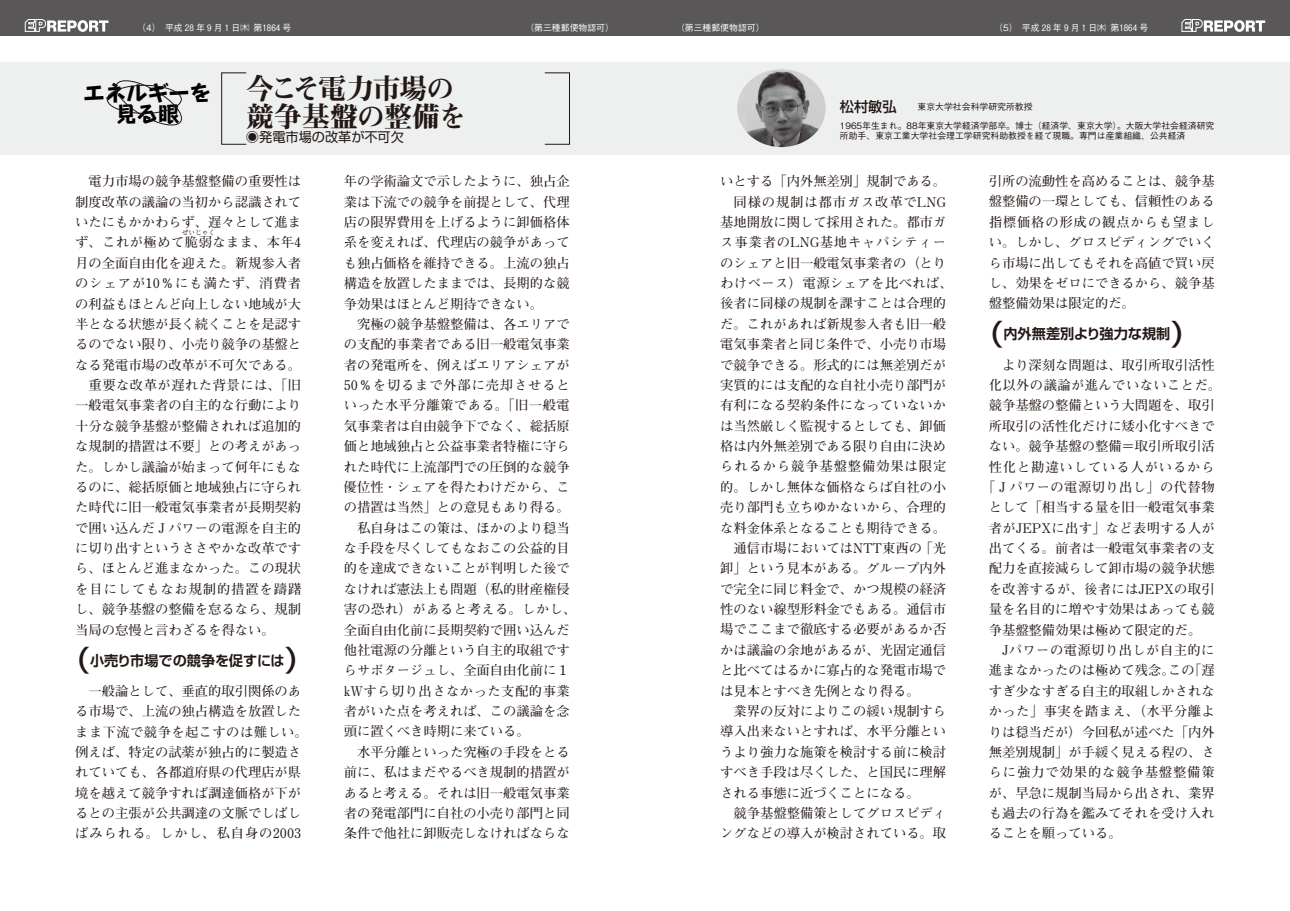
<style>
.page{position:relative;width:1290px;height:911px;background:#fff}
.page>*{position:absolute;margin:0;border:0;box-sizing:border-box;transform-origin:0 0}
.t1{font:28.38px/28.4px "Midashi Min Pro MA31";letter-spacing:-.045em;color:#231815}
.t2{font:700 21.25px/20.4px "Take Std";color:#000;text-align:center}
.t3{font:700 14.12px "Shin Go Pro De";color:#231815}
.t4{font:500 14.12px "Shin Go Pro";color:#231815}
.t5{font:700 13.25px/20.4px "Futo Min A101 Pro";color:#231815;text-align:justify}
.t6{font:700 13.25px "Futo Min A101 Pro";letter-spacing:.035em;color:#231815}
.t7{font:700 13.25px "Futo Min A101 Pro";letter-spacing:.065em;color:#231815}
.t8{font:700 13.25px "Futo Min A101 Pro";letter-spacing:.03em;color:#231815}
.t9{font:700 13.25px "Futo Min A101 Pro";letter-spacing:.025em;color:#231815}
.t10{font:700 13.25px "Futo Min A101 Pro";letter-spacing:.07em;color:#231815}
.t11{font:700 13.25px "Futo Min A101 Pro";letter-spacing:.06em;color:#231815}
.t12{font:700 13.25px "Futo Min A101 Pro";letter-spacing:.04em;color:#231815}
.t13{font:13.25px "Shin Go Pro";color:#231815}
.t14{font:500 8.88px/10.6px "Gothic BBB Pro";color:#231815}
.t15{font:500 8.88px "Gothic BBB Pro";color:#fff}
.t16{font:700 6.62px "Futo Min A101 Pro";color:#231815}
.s1{font-size:28.38px}
</style>
<div class="page">
<div style="left:0;top:0;width:645px;height:35px;background:#595757"></div>
<svg style="left:25px;top:19px;width:83px;height:13px"></svg>
<div style="left:645px;top:0;width:645px;height:35px;background:#595757"></div>
<svg style="left:1181px;top:19px;width:84px;height:13px"></svg>
<div style="left:0;top:62px;width:1290px;height:92px;background:#eeefef"></div>
<svg style="left:112px;top:80px;width:70px;height:46px"></svg>
<div style="left:221px;top:73px;width:25px;height:71px;border:1px solid #231815"></div>
<div style="left:545px;top:73px;width:25px;height:71px;border:1px solid #231815"></div>
<img style="left:737px;top:69px;width:89px;height:78px">
<p class="t15" style="left:137px;top:20px;width:155px">（4）　平成 28 年 9 月 1 日㈭ 第１864 号</p>
<p class="t15" style="left:994px;top:20px;width:155px">（5）　平成 28 年 9 月 1 日㈭ 第１864 号</p>
<p class="t15" style="left:525px;top:20px;width:90px">（第三種郵便物認可）</p>
<p class="t15" style="left:676px;top:20px;width:90px">（第三種郵便物認可）</p>
<h1 class="t1" style="left:246px;top:71px;width:222px">今こそ電力市場の競争基盤の整備を</h1>
<p class="t13" style="left:246px;top:126px;width:159px">◉発電市場の改革が不可欠</p>
<p class="t5" style="left:75px;top:169px;width:227px;text-indent:13px">電力市場の競争基盤整備の重要性は制度改革の議論の当初から認識されていたにもかかわらず、遅々として進まず、これが極めて脆弱なまま、本年4</p>
<h2 class="t2" style="left:84px;top:80px;width:129px">エネルギーを見る眼</h2>
<p class="t5" style="left:344px;top:169px;width:227px">年の学術論文で示したように、独占企業は下流での競争を前提として、代理店の限界費用を上げるように卸価格体系を変えれば、代理店の競争があっても独占価格を維持できる。上流の独占構造を放置したままでは、長期的な競争効果はほとんど期待できない。</p>
<p class="t5" style="left:357px;top:312px;width:214px">究極の競争基盤整備は、各エリアで</p>
<p class="t5" style="left:344px;top:332px;width:227px">の支配的事業者である旧一般電気事業</p>
<p class="t5" style="left:344px;top:353px;width:227px">者の発電所を、例えばエリアシェアが</p>
<p class="t11" style="left:344px;top:375px;width:227px">50％を切るまで外部に売却させると</p>
<p class="t6" style="left:344px;top:395px;width:227px">いった水平分離策である。「旧一般電</p>
<p class="t5" style="left:344px;top:414px;width:227px">気事業者は自由競争下でなく、総括原</p>
<p class="t5" style="left:344px;top:434px;width:227px">価と地域独占と公益事業者特権に守ら</p>
<p class="t5" style="left:344px;top:455px;width:227px">れた時代に上流部門での圧倒的な競争</p>
<p class="t5" style="left:344px;top:475px;width:227px">優位性・シェアを得たわけだから、こ</p>
<p class="t5" style="left:344px;top:495px;width:227px">の措置は当然」との意見もあり得る。</p>
<p class="t5" style="left:357px;top:516px;width:214px">私自身はこの策は、ほかのより穏当</p>
<p class="t5" style="left:344px;top:536px;width:227px">な手段を尽くしてもなおこの公益的目</p>
<p class="t5" style="left:344px;top:556px;width:227px">的を達成できないことが判明した後で</p>
<p class="t5" style="left:344px;top:577px;width:227px">なければ憲法上も問題（私的財産権侵</p>
<p class="t6" style="left:344px;top:599px;width:234px">害の恐れ）があると考える。しかし、</p>
<p class="t5" style="left:344px;top:618px;width:227px">全面自由化前に長期契約で囲い込んだ</p>
<p class="t5" style="left:344px;top:638px;width:227px">他社電源の分離という自主的取組です</p>
<p class="t5" style="left:344px;top:658px;width:227px">らサボタージュし、全面自由化前に１</p>
<p class="t6" style="left:344px;top:680px;width:227px">kWすら切り出さなかった支配的事業</p>
<p class="t5" style="left:344px;top:699px;width:227px">者がいた点を考えれば、この議論を念</p>
<p class="t5" style="left:344px;top:719px;width:188px">頭に置くべき時期に来ている。</p>
<p class="t5" style="left:357px;top:740px;width:214px">水平分離といった究極の手段をとる</p>
<p class="t5" style="left:344px;top:760px;width:227px">前に、私はまだやるべき規制的措置が</p>
<p class="t5" style="left:344px;top:780px;width:227px">あると考える。それは旧一般電気事業</p>
<p class="t5" style="left:344px;top:801px;width:227px">者の発電部門に自社の小売り部門と同</p>
<p class="t5" style="left:344px;top:821px;width:227px">条件で他社に卸販売しなければならな</p>
<p class="t16" style="left:182px;top:227px;width:35px">ぜいじゃく</p>
<p class="t5" style="left:75px;top:251px;width:227px">月の全面自由化を迎えた。新規参入者</p>
<p class="t10" style="left:75px;top:273px;width:227px">のシェアが10％にも満たず、消費者</p>
<p class="t5" style="left:75px;top:292px;width:227px">の利益もほとんど向上しない地域が大</p>
<p class="t5" style="left:75px;top:312px;width:227px">半となる状態が長く続くことを是認す</p>
<p class="t5" style="left:75px;top:332px;width:227px">るのでない限り、小売り競争の基盤と</p>
<p class="t5" style="left:75px;top:353px;width:227px">なる発電市場の改革が不可欠である。</p>
<p class="t12" style="left:89px;top:375px;width:214px">重要な改革が遅れた背景には、「旧</p>
<p class="t5" style="left:75px;top:394px;width:227px">一般電気事業者の自主的な行動により</p>
<p class="t5" style="left:75px;top:414px;width:227px">十分な競争基盤が整備されれば追加的</p>
<p class="t5" style="left:75px;top:434px;width:227px">な規制的措置は不要」との考えがあっ</p>
<p class="t5" style="left:75px;top:455px;width:227px">た。しかし議論が始まって何年にもな</p>
<p class="t5" style="left:75px;top:475px;width:227px">るのに、総括原価と地域独占に守られ</p>
<p class="t5" style="left:75px;top:495px;width:227px">た時代に旧一般電気事業者が長期契約</p>
<p class="t5" style="left:75px;top:516px;width:227px">で囲い込んだＪパワーの電源を自主的</p>
<p class="t5" style="left:75px;top:536px;width:227px">に切り出すというささやかな改革です</p>
<p class="t5" style="left:75px;top:556px;width:227px">ら、ほとんど進まなかった。この現状</p>
<p class="t7" style="left:75px;top:578px;width:227px">を目にしてもなお規制的措置を躊躇</p>
<p class="t5" style="left:75px;top:597px;width:227px">し、競争基盤の整備を怠るなら、規制</p>
<p class="t5" style="left:75px;top:618px;width:201px">当局の怠慢と言わざるを得ない。</p>
<p class="t3" style="left:62px;top:648px;width:253px"><span class="s1">（</span>小売り市場での競争を促すには<span class="s1">）</span></p>
<p class="t5" style="left:75px;top:679px;width:234px;text-align:center">一般論として、垂直的取引関係のあ<br>る市場で、上流の独占構造を放置したまま下流で競争を起こすのは難しい。例えば、特定の試薬が独占的に製造されていても、各都道府県の代理店が県境を越えて競争すれば調達価格が下がるとの主張が公共調達の文脈でしばしばみられる。しかし、私自身の2003</p>
<p class="t4" style="left:840px;top:95px;width:58px">松村敏弘</p>
<p class="t14" style="left:917px;top:101px;width:117px">東京大学社会科学研究所教授</p>
<p class="t14" style="left:840px;top:119px;width:376px">1965年生まれ。88年東京大学経済学部卒。博士（経済学、東京大学）。大阪大学社会経済研究所助手、東京工業大学社会理工学研究科助教授を経て現職。専門は産業組織、公共経済</p>
<p class="t5" style="left:720px;top:169px;width:227px">いとする「内外無差別」規制である。</p>
<p class="t7" style="left:733px;top:191px;width:214px">同様の規制は都市ガス改革でLNG</p>
<p class="t5" style="left:720px;top:210px;width:227px">基地開放に関して採用された。都市ガ</p>
<p class="t7" style="left:720px;top:232px;width:227px">ス事業者のLNG基地キャパシティー</p>
<p class="t5" style="left:720px;top:251px;width:227px">のシェアと旧一般電気事業者の（とり</p>
<p class="t6" style="left:720px;top:273px;width:234px">わけベース）電源シェアを比べれば、</p>
<p class="t5" style="left:720px;top:292px;width:227px">後者に同様の規制を課すことは合理的</p>
<p class="t5" style="left:720px;top:312px;width:227px">だ。これがあれば新規参入者も旧一般</p>
<p class="t5" style="left:720px;top:332px;width:227px">電気事業者と同じ条件で、小売り市場</p>
<p class="t5" style="left:720px;top:353px;width:227px">で競争できる。形式的には無差別だが</p>
<p class="t5" style="left:720px;top:373px;width:227px">実質的には支配的な自社小売り部門が</p>
<p class="t5" style="left:720px;top:393px;width:227px">有利になる契約条件になっていないか</p>
<p class="t5" style="left:720px;top:414px;width:227px">は当然厳しく監視するとしても、卸価</p>
<p class="t5" style="left:720px;top:434px;width:227px">格は内外無差別である限り自由に決め</p>
<p class="t7" style="left:720px;top:456px;width:227px">られるから競争基盤整備効果は限定</p>
<p class="t5" style="left:720px;top:475px;width:227px">的。しかし無体な価格ならば自社の小</p>
<p class="t5" style="left:720px;top:495px;width:227px">売り部門も立ちゆかないから、合理的</p>
<p class="t5" style="left:720px;top:516px;width:227px">な料金体系となることも期待できる。</p>
<p class="t5" style="left:733px;top:536px;width:214px">通信市場においてはNTT東西の「光</p>
<p class="t5" style="left:720px;top:556px;width:227px">卸」という見本がある。グループ内外</p>
<p class="t5" style="left:720px;top:577px;width:227px">で完全に同じ料金で、かつ規模の経済</p>
<p class="t5" style="left:720px;top:597px;width:227px">性のない線型形料金でもある。通信市</p>
<p class="t5" style="left:720px;top:617px;width:227px">場でここまで徹底する必要があるか否</p>
<p class="t5" style="left:720px;top:638px;width:227px">かは議論の余地があるが、光固定通信</p>
<p class="t5" style="left:720px;top:658px;width:227px">と比べてはるかに寡占的な発電市場で</p>
<p class="t5" style="left:720px;top:679px;width:201px">は見本とすべき先例となり得る。</p>
<p class="t5" style="left:733px;top:699px;width:214px">業界の反対によりこの緩い規制すら</p>
<p class="t5" style="left:720px;top:719px;width:227px">導入出来ないとすれば、水平分離とい</p>
<p class="t5" style="left:720px;top:740px;width:227px">うより強力な施策を検討する前に検討</p>
<p class="t5" style="left:720px;top:760px;width:227px">すべき手段は尽くした、と国民に理解</p>
<p class="t5" style="left:720px;top:780px;width:201px">される事態に近づくことになる。</p>
<p class="t5" style="left:733px;top:801px;width:214px">競争基盤整備策としてグロスビディ</p>
<p class="t5" style="left:720px;top:821px;width:227px">ングなどの導入が検討されている。取</p>
<p class="t5" style="left:989px;top:169px;width:227px">引所の流動性を高めることは、競争基盤整備の一環としても、信頼性のある指標価格の形成の観点からも望ましい。しかし、グロスビディングでいくら市場に出してもそれを高値で買い戻し、効果をゼロにできるから、競争基盤整備効果は限定的だ。</p>
<p class="t3" style="left:975px;top:322px;width:225px"><span class="s1">（</span>内外無差別より強力な規制<span class="s1">）</span></p>
<p class="t5" style="left:1002px;top:353px;width:214px">より深刻な問題は、取引所取引活性</p>
<p class="t6" style="left:989px;top:375px;width:234px">化以外の議論が進んでいないことだ。</p>
<p class="t5" style="left:989px;top:394px;width:227px">競争基盤の整備という大問題を、取引</p>
<p class="t5" style="left:989px;top:414px;width:227px">所取引の活性化だけに矮小化すべきで</p>
<p class="t5" style="left:989px;top:434px;width:227px">ない。競争基盤の整備＝取引所取引活</p>
<p class="t7" style="left:989px;top:456px;width:227px">性化と勘違いしている人がいるから</p>
<p class="t8" style="left:982px;top:476px;width:234px">「Ｊパワーの電源切り出し」の代替物</p>
<p class="t5" style="left:989px;top:495px;width:227px">として「相当する量を旧一般電気事業</p>
<p class="t9" style="left:989px;top:517px;width:227px">者がJEPXに出す」など表明する人が</p>
<p class="t5" style="left:989px;top:536px;width:227px">出てくる。前者は一般電気事業者の支</p>
<p class="t5" style="left:989px;top:556px;width:227px">配力を直接減らして卸市場の競争状態</p>
<p class="t8" style="left:989px;top:578px;width:227px">を改善するが、後者にはJEPXの取引</p>
<p class="t5" style="left:989px;top:597px;width:227px">量を名目的に増やす効果はあっても競</p>
<p class="t5" style="left:989px;top:618px;width:214px">争基盤整備効果は極めて限定的だ。</p>
<p class="t6" style="left:1002px;top:639px;width:214px">Jパワーの電源切り出しが自主的に</p>
<p class="t5" style="left:989px;top:658px;width:227px">進まなかったのは極めて残念。この「遅</p>
<p class="t5" style="left:989px;top:679px;width:227px">すぎ少なすぎる自主的取組しかされな</p>
<p class="t6" style="left:989px;top:701px;width:227px">かった」事実を踏まえ、（水平分離よ</p>
<p class="t5" style="left:989px;top:719px;width:227px">りは穏当だが）今回私が述べた「内外</p>
<p class="t5" style="left:989px;top:740px;width:227px">無差別規制」が手緩く見える程の、さ</p>
<p class="t7" style="left:989px;top:762px;width:227px">らに強力で効果的な競争基盤整備策</p>
<p class="t5" style="left:989px;top:781px;width:227px">が、早急に規制当局から出され、業界</p>
<p class="t5" style="left:989px;top:801px;width:227px">も過去の行為を鑑みてそれを受け入れ</p>
<p class="t5" style="left:989px;top:821px;width:134px">ることを願っている。</p>
</div>
